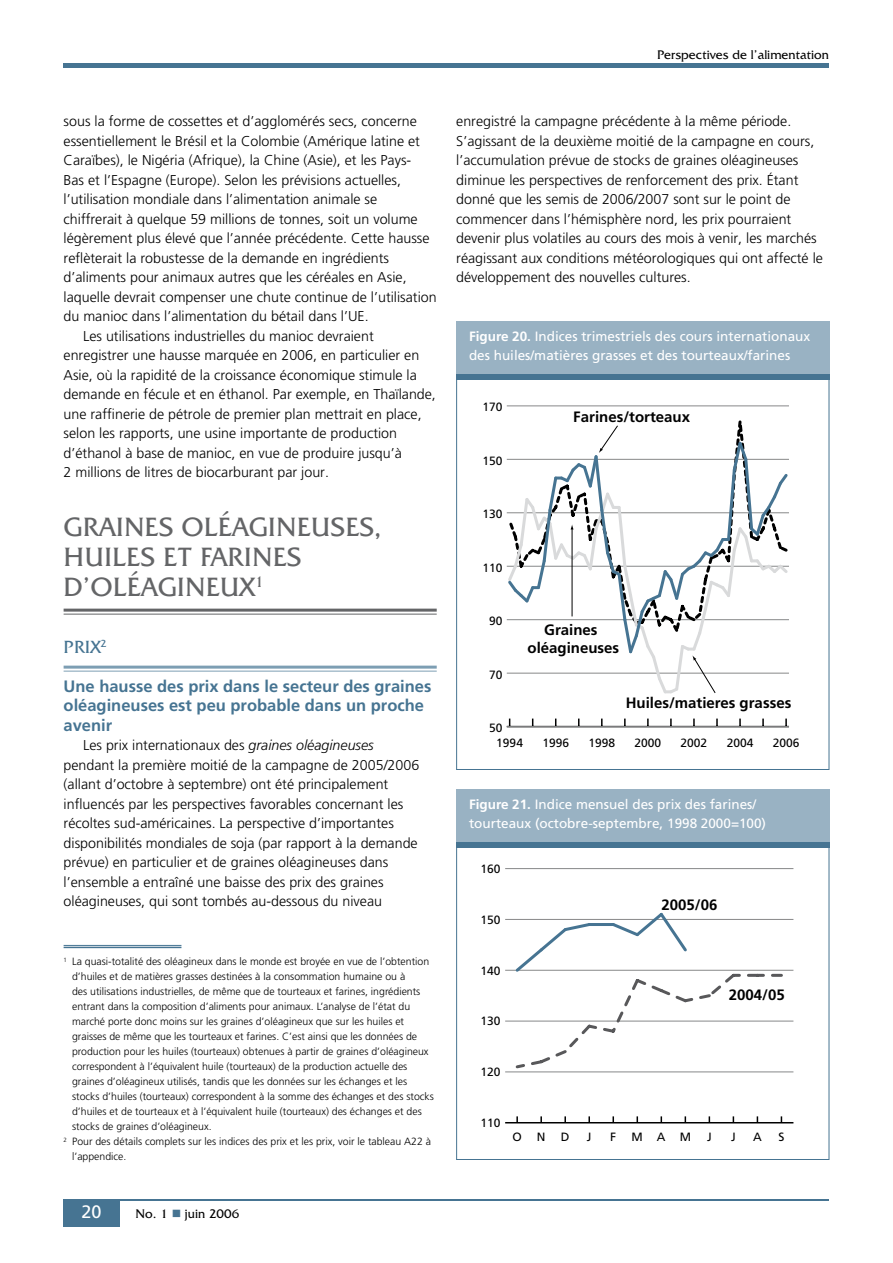
<style>
.page{position:relative;width:893px;height:1263px;background:#fff}
.page>*{position:absolute;margin:0;border:0;box-sizing:border-box;transform-origin:0 0}
.t1{font:27px/30px "Friz Quadrata IT Cby BT";color:#646567}
.t2{font:18px "Friz Quadrata IT Cby BT";color:#467492}
.t3{font:18px "Frutiger LT Std";color:#fff}
.t4{font:700 16.5px/19.5px "Frutiger LT Std";color:#467492}
.t5{font:700 15px/18px "Frutiger LT Std";color:#000;text-align:center}
.t6{font:300 14.25px/19.5px "Frutiger LT Std";color:#000}
.t7{font:13.5px/19.5px "Frutiger LT Std";color:#fff}
.t8{font:12.75px "Friz Quadrata IT Cby BT";color:#000}
.t9{font:12px "Frutiger LT Std";color:#000}
.t10{font:300 10.5px "Frutiger LT Std";color:#000}
.s1{font-style:italic}
.s2{font-weight:700}
</style>
<div class="page">
<hr style="left:63px;top:64px;width:766px;height:4px;background:#467492">
<hr style="left:63px;top:1199px;width:766px;height:2px;background:#467492">
<div style="left:63px;top:1200px;width:56px;height:27px;background:#467492"></div>
<hr style="left:64px;top:609px;width:372px;height:3px;background:#646567">
<hr style="left:64px;top:614px;width:372px;height:1px;background:#646567">
<hr style="left:64px;top:666px;width:372px;height:3px;background:#7d9eb3">
<hr style="left:64px;top:671px;width:372px;height:1px;background:#7d9eb3">
<hr style="left:64px;top:945px;width:117px;height:1px;background:#467492">
<hr style="left:64px;top:947px;width:117px;height:1px;background:#467492">
<div style="left:456px;top:321px;width:373px;height:59px;background:#99b2c3"></div>
<div style="left:456px;top:374px;width:373px;height:6px;background:#467492"></div>
<hr style="left:506px;top:726px;width:283px;height:1px;background:#878889">
<hr style="left:506px;top:406px;width:283px;height:1px;background:#878889">
<svg style="left:506px;top:425px;width:283px;height:269px"></svg>
<div style="left:456px;top:789px;width:373px;height:59px;background:#99b2c3"></div>
<div style="left:456px;top:842px;width:373px;height:6px;background:#467492"></div>
<hr style="left:505px;top:1122px;width:288px;height:1px;background:#000">
<svg style="left:516px;top:1116px;width:2px;height:6px"></svg>
<svg style="left:540px;top:1116px;width:2px;height:6px"></svg>
<svg style="left:564px;top:1116px;width:2px;height:6px"></svg>
<svg style="left:588px;top:1116px;width:2px;height:6px"></svg>
<svg style="left:612px;top:1116px;width:2px;height:6px"></svg>
<svg style="left:636px;top:1116px;width:2px;height:6px"></svg>
<svg style="left:660px;top:1116px;width:2px;height:6px"></svg>
<svg style="left:684px;top:1116px;width:2px;height:6px"></svg>
<svg style="left:708px;top:1116px;width:2px;height:6px"></svg>
<svg style="left:732px;top:1116px;width:2px;height:6px"></svg>
<svg style="left:756px;top:1116px;width:2px;height:6px"></svg>
<svg style="left:780px;top:1116px;width:2px;height:6px"></svg>
<hr style="left:505px;top:1072px;width:288px;height:1px;background:#878889">
<hr style="left:505px;top:1021px;width:288px;height:1px;background:#878889">
<hr style="left:505px;top:970px;width:288px;height:1px;background:#878889">
<hr style="left:505px;top:919px;width:288px;height:1px;background:#878889">
<hr style="left:505px;top:868px;width:288px;height:1px;background:#878889">
<svg style="left:513px;top:912px;width:271px;height:157px"></svg>
<p class="t8" style="left:657px;top:47px;width:173px">Perspectives de l’alimentation</p>
<p class="t6" style="left:64px;top:112px;width:355px">sous la forme de cossettes et d’agglomérés secs, concerne</p>
<p class="t6" style="left:64px;top:132px;width:358px">essentiellement le Brésil et la Colombie (Amérique latine et</p>
<p class="t6" style="left:64px;top:151px;width:349px">Caraïbes), le Nigéria (Afrique), la Chine (Asie), et les Pays-</p>
<p class="t6" style="left:64px;top:171px;width:339px">Bas et l’Espagne (Europe). Selon les prévisions actuelles,</p>
<p class="t6" style="left:64px;top:190px;width:315px">l’utilisation mondiale dans l’alimentation animale se</p>
<p class="t6" style="left:64px;top:210px;width:355px">chiffrerait à quelque 59 millions de tonnes, soit un volume</p>
<p class="t6" style="left:64px;top:229px;width:367px">légèrement plus élevé que l’année précédente. Cette hausse</p>
<p class="t6" style="left:64px;top:249px;width:327px">reflèterait la robustesse de la demande en ingrédients</p>
<p class="t6" style="left:64px;top:268px;width:344px">d’aliments pour animaux autres que les céréales en Asie,</p>
<p class="t6" style="left:64px;top:288px;width:374px">laquelle devrait compenser une chute continue de l’utilisation</p>
<p class="t6" style="left:64px;top:307px;width:306px">du manioc dans l’alimentation du bétail dans l’UE.</p>
<p class="t6" style="left:83px;top:327px;width:292px">Les utilisations industrielles du manioc devraient</p>
<p class="t6" style="left:64px;top:346px;width:357px">enregistrer une hausse marquée en 2006, en particulier en</p>
<p class="t6" style="left:64px;top:366px;width:355px">Asie, où la rapidité de la croissance économique stimule la</p>
<p class="t6" style="left:64px;top:385px;width:374px">demande en fécule et en éthanol. Par exemple, en Thaïlande,</p>
<p class="t6" style="left:64px;top:405px;width:359px">une raffinerie de pétrole de premier plan mettrait en place,</p>
<p class="t6" style="left:64px;top:424px;width:335px">selon les rapports, une usine importante de production</p>
<p class="t6" style="left:64px;top:444px;width:340px">d’éthanol à base de manioc, en vue de produire jusqu’à</p>
<p class="t6" style="left:64px;top:463px;width:267px">2 millions de litres de biocarburant par jour.</p>
<h1 class="t1" style="left:64px;top:512px;width:320px">GRAINES OLÉAGINEUSES,<br>HUILES ET FARINES<br>D’OLÉAGINEUX<sup>1</sup></h1>
<p class="t2" style="left:64px;top:636px;width:45px">PRIX<sup>2</sup></p>
<p class="t4" style="left:64px;top:677px;width:369px">Une hausse des prix dans le secteur des graines oléagineuses est peu probable dans un proche avenir</p>
<p class="t6" style="left:64px;top:736px;width:357px;text-indent:19px">Les prix internationaux des <span class="s1">graines oléagineuses </span>pendant la première moitié de la campagne de 2005/2006 (allant d’octobre à septembre) ont été principalement influencés par les perspectives favorables concernant les récoltes sud-américaines. La perspective d’importantes disponibilités mondiales de soja (par rapport à la demande prévue) en particulier et de graines oléagineuses dans l’ensemble a entraîné une baisse des prix des graines oléagineuses, qui sont tombés au-dessous du niveau</p>
<p class="t10" style="left:64px;top:957px;width:367px"><sup>1</sup> La quasi-totalité des oléagineux dans le monde est broyée en vue de l’obtention</p>
<p class="t10" style="left:72px;top:972px;width:334px">d’huiles et de matières grasses destinées à la consommation humaine ou à</p>
<p class="t10" style="left:72px;top:987px;width:350px">des utilisations industrielles, de même que de tourteaux et farines, ingrédients</p>
<p class="t10" style="left:72px;top:1002px;width:339px">entrant dans la composition d’aliments pour animaux. L’analyse de l’état du</p>
<p class="t10" style="left:72px;top:1017px;width:333px">marché porte donc moins sur les graines d’oléagineux que sur les huiles et</p>
<p class="t10" style="left:72px;top:1032px;width:346px">graisses de même que les tourteaux et farines. C’est ainsi que les données de</p>
<p class="t10" style="left:72px;top:1047px;width:358px">production pour les huiles (tourteaux) obtenues à partir de graines d’oléagineux</p>
<p class="t10" style="left:72px;top:1062px;width:337px">correspondent à l’équivalent huile (tourteaux) de la production actuelle des</p>
<p class="t10" style="left:72px;top:1077px;width:336px">graines d’oléagineux utilisés, tandis que les données sur les échanges et les</p>
<p class="t10" style="left:72px;top:1092px;width:363px">stocks d’huiles (tourteaux) correspondent à la somme des échanges et des stocks</p>
<p class="t10" style="left:72px;top:1107px;width:351px">d’huiles et de tourteaux et à l’équivalent huile (tourteaux) des échanges et des</p>
<p class="t10" style="left:72px;top:1122px;width:141px">stocks de graines d’oléagineux.</p>
<p class="t10" style="left:64px;top:1137px;width:369px"><sup>2</sup> Pour des détails complets sur les indices des prix et les prix, voir le tableau A22 à</p>
<p class="t10" style="left:72px;top:1152px;width:56px">l’appendice.</p>
<p class="t3" style="left:81px;top:1205px;width:22px">20</p>
<p class="t8" style="left:135px;top:1206px;width:34px">No. 1</p>
<p class="t8" style="left:185px;top:1206px;width:56px">juin 2006</p>
<p class="t6" style="left:456px;top:112px;width:368px">enregistré la campagne précédente à la même période.<br>S’agissant de la deuxième moitié de la campagne en cours, l’accumulation prévue de stocks de graines oléagineuses diminue les perspectives de renforcement des prix. Étant donné que les semis de 2006/2007 sont sur le point de commencer dans l’hémisphère nord, les prix pourraient devenir plus volatiles au cours des mois à venir, les marchés réagissant aux conditions météorologiques qui ont affecté le développement des nouvelles cultures.</p>
<p class="t7" style="left:469px;top:327px;width:343px"><span class="s2">Figure 20.</span> Indices trimestriels des cours internationaux des huiles/matières grasses et des tourteaux/farines</p>
<p class="t9" style="left:482px;top:402px;width:22px">170</p>
<p class="t9" style="left:482px;top:456px;width:22px">150</p>
<p class="t9" style="left:482px;top:509px;width:22px">130</p>
<p class="t9" style="left:482px;top:562px;width:22px">110</p>
<p class="t9" style="left:489px;top:616px;width:15px">90</p>
<p class="t9" style="left:489px;top:669px;width:15px">70</p>
<p class="t9" style="left:489px;top:723px;width:15px">50</p>
<p class="t5" style="left:573px;top:409px;width:118px">Farines/torteaux</p>
<p class="t5" style="left:527px;top:621px;width:93px">Graines oléagineuses</p>
<p class="t5" style="left:625px;top:694px;width:167px">Huiles/matieres grasses</p>
<p class="t9" style="left:496px;top:738px;width:28px">1994</p>
<p class="t9" style="left:542px;top:738px;width:28px">1996</p>
<p class="t9" style="left:588px;top:738px;width:28px">1998</p>
<p class="t9" style="left:634px;top:738px;width:28px">2000</p>
<p class="t9" style="left:680px;top:738px;width:28px">2002</p>
<p class="t9" style="left:726px;top:738px;width:28px">2004</p>
<p class="t9" style="left:772px;top:738px;width:28px">2006</p>
<p class="t7" style="left:469px;top:795px;width:298px"><span class="s2">Figure 21.</span> Indice mensuel des prix des farines/ tourteaux (octobre-septembre, 1998 2000=100)</p>
<p class="t9" style="left:480px;top:864px;width:22px">160</p>
<p class="t9" style="left:480px;top:915px;width:22px">150</p>
<p class="t9" style="left:480px;top:965px;width:22px">140</p>
<p class="t9" style="left:480px;top:1016px;width:22px">130</p>
<p class="t9" style="left:480px;top:1067px;width:22px">120</p>
<p class="t5" style="left:661px;top:897px;width:57px">2005/06</p>
<p class="t5" style="left:729px;top:987px;width:57px">2004/05</p>
<p class="t9" style="left:480px;top:1118px;width:22px">110</p>
<p class="t9" style="left:512px;top:1132px;width:11px">O</p>
<p class="t9" style="left:537px;top:1132px;width:10px">N</p>
<p class="t9" style="left:561px;top:1132px;width:10px">D</p>
<p class="t9" style="left:587px;top:1132px;width:6px">J</p>
<p class="t9" style="left:610px;top:1132px;width:7px">F</p>
<p class="t9" style="left:631px;top:1132px;width:61px">MAM</p>
<p class="t9" style="left:707px;top:1132px;width:6px">J</p>
<p class="t9" style="left:731px;top:1132px;width:6px">J</p>
<p class="t9" style="left:753px;top:1132px;width:10px">A</p>
<p class="t9" style="left:778px;top:1132px;width:7px">S</p>
</div>
